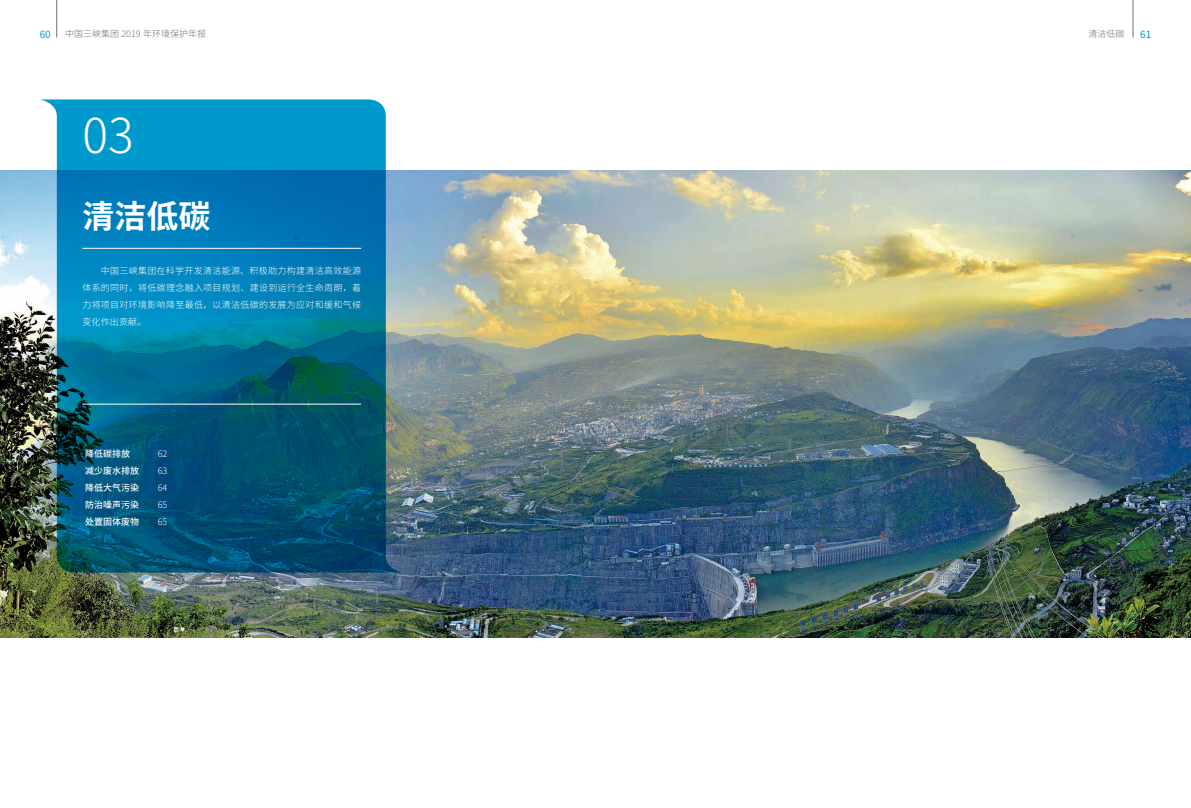
<style>
.page{position:relative;width:1191px;height:808px;background:#fff}
.page>*{position:absolute;margin:0;border:0;box-sizing:border-box;transform-origin:0 0}
.t1{font:300 48px "Noto Sans Hans";color:#fff}
.t2{font:700 32px "Noto Sans Hans";color:#fff}
.t3{font:10px "Noto Sans Hans";color:#09c}
.t4{font:300 9px/17px "Noto Sans Hans";letter-spacing:.035em;color:#fff;text-align:justify}
.t5{font:500 9px/17px "Noto Sans Hans";color:#fff}
.t6{font:300 9px "Noto Sans Hans";color:#727171}
</style>
<div class="page">
<hr style="left:57px;top:0;width:1px;height:38px;background:#727171">
<hr style="left:1132px;top:0;width:1px;height:38px;background:#727171">
<img style="left:0;top:171px;width:1191px;height:466px">
<svg style="left:40px;top:99px;width:362px;height:473px;background:#0e739b"></svg>
<hr style="left:82px;top:404px;width:279px;height:1px;background:#fff">
<hr style="left:82px;top:248px;width:279px;height:1px;background:#fff">
<p class="t3" style="left:40px;top:28px;width:13px">60</p>
<p class="t6" style="left:65px;top:28px;width:142px">中国三峡集团 2019 年环境保护年报</p>
<p class="t6" style="left:1088px;top:28px;width:37px">清洁低碳</p>
<p class="t3" style="left:1140px;top:28px;width:13px">61</p>
<h1 class="t1" style="left:82px;top:108px;width:53px">03</h1>
<h2 class="t2" style="left:82px;top:198px;width:129px">清洁低碳</h2>
<p class="t4" style="left:82px;top:263px;width:280px;text-indent:18px">中国三峡集团在科学开发清洁能源、积极助力构建清洁高效能源体系的同时，将低碳理念融入项目规划、建设到运行全生命周期，着力将项目对环境影响降至最低，以清洁低碳的发展为应对和缓和气候变化作出贡献。</p>
<p class="t5" style="left:85px;top:446px;width:56px">降低碳排放减少废水排放降低大气污染防治噪声污染处置固体废物</p>
<p class="t4" style="left:158px;top:446px;width:11px">62<br>63<br>64<br>65<br>65</p>
</div>
